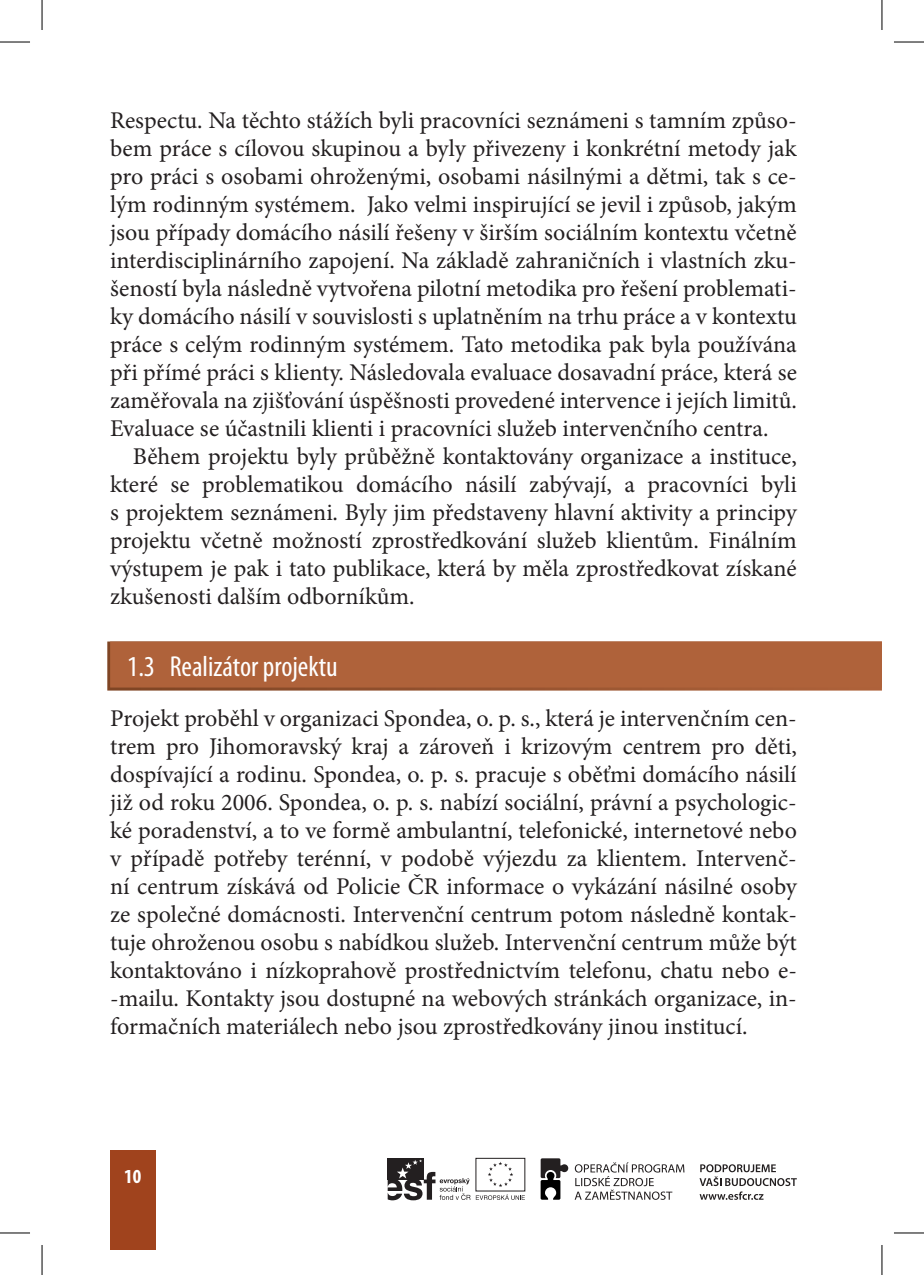
<style>
.page{position:relative;width:924px;height:1275px;background:#fff}
.page>*{position:absolute;margin:0;border:0;box-sizing:border-box;transform-origin:0 0}
.t1{font:condensed 29px "Myriad Pro";color:#fff}
.t2{font:24px/28px "Minion Pro";color:#231f20;text-align:justify}
.t3{font:700 condensed 20px "Myriad Pro";color:#fff}
</style>
<div class="page">
<div style="left:110px;top:1150px;width:45px;height:100px;background:#a0431d"></div>
<div style="left:475px;top:1157px;width:50px;height:34px;border:1px solid #231f20"></div>
<svg style="left:574px;top:1162px;width:110px;height:37px"></svg>
<svg style="left:540px;top:1158px;width:28px;height:41px"></svg>
<svg style="left:699px;top:1164px;width:97px;height:35px"></svg>
<div style="left:387px;top:1158px;width:36px;height:21px;background:#231f20"></div>
<svg style="left:387px;top:1159px;width:137px;height:41px"></svg>
<svg style="left:107px;top:641px;width:774px;height:49px;background:#995531"></svg>
<div style="left:110px;top:641px;width:771px;height:46px;background:#af623a"></div>
<hr style="left:0;top:42px;width:30px;height:1px;background:#000">
<hr style="left:893px;top:42px;width:30px;height:1px;background:#000">
<hr style="left:0;top:1232px;width:30px;height:1px;background:#000">
<hr style="left:893px;top:1232px;width:30px;height:1px;background:#000">
<hr style="left:42px;top:0;width:1px;height:30px;background:#000">
<hr style="left:42px;top:1245px;width:1px;height:30px;background:#000">
<hr style="left:881px;top:0;width:1px;height:30px;background:#000">
<hr style="left:881px;top:1245px;width:1px;height:30px;background:#000">
<p class="t2" style="left:110px;top:108px;width:688px">Respectu. Na těchto stážích byli pracovníci seznámeni s tamním způso&shy;bem práce s cílovou skupinou a byly přivezeny i konkrétní metody jak pro práci s osobami ohroženými, osobami násilnými a dětmi, tak s ce&shy;lým rodinným systémem. Jako velmi inspirující se jevil i způsob, jakým jsou případy domácího násilí řešeny v širším sociálním kontextu včetně interdisciplinárního zapojení. Na základě zahraničních i vlastních zku&shy;šeností byla následně vytvořena pilotní metodika pro řešení problemati&shy;ky domácího násilí v souvislosti s uplatněním na trhu práce a v kontextu práce s celým rodinným systémem. Tato metodika pak byla používána při přímé práci s klienty. Následovala evaluace dosavadní práce, která se zaměřovala na zjišťování úspěšnosti provedené intervence i jejích limitů.<br>Evaluace se účastnili klienti i pracovníci služeb intervenčního centra.</p>
<p class="t2" style="left:110px;top:444px;width:687px;text-indent:23px">Během projektu byly průběžně kontaktovány organizace a instituce, které se problematikou domácího násilí zabývají, a pracovníci byli s projektem seznámeni. Byly jim představeny hlavní aktivity a principy projektu včetně možností zprostředkování služeb klientům. Finálním výstupem je pak i tato publikace, která by měla zprostředkovat získané zkušenosti dalším odborníkům.</p>
<p class="t1" style="left:127px;top:655px;width:212px">1.3 Realizátor projektu</p>
<p class="t2" style="left:110px;top:706px;width:688px">Projekt proběhl v organizaci Spondea, o. p. s., která je intervenčním cen&shy;trem pro Jihomoravský kraj a zároveň i krizovým centrem pro děti, dospívající a rodinu. Spondea, o. p. s. pracuje s oběťmi domácího násilí již od roku 2006. Spondea, o. p. s. nabízí sociální, právní a psychologic&shy;ké poradenství, a to ve formě ambulantní, telefonické, internetové nebo v případě potřeby terénní, v podobě výjezdu za klientem. Intervenč&shy;ní centrum získává od Policie ČR informace o vykázání násilné osoby ze společné domácnosti. Intervenční centrum potom následně kontak&shy;tuje ohroženou osobu s nabídkou služeb. Intervenční centrum může být kontaktováno i nízkoprahově prostřednictvím telefonu, chatu nebo e--mailu. Kontakty jsou dostupné na webových stránkách organizace, in&shy;formačních materiálech nebo jsou zprostředkovány jinou institucí.</p>
<p class="t3" style="left:124px;top:1169px;width:19px">10</p>
</div>
